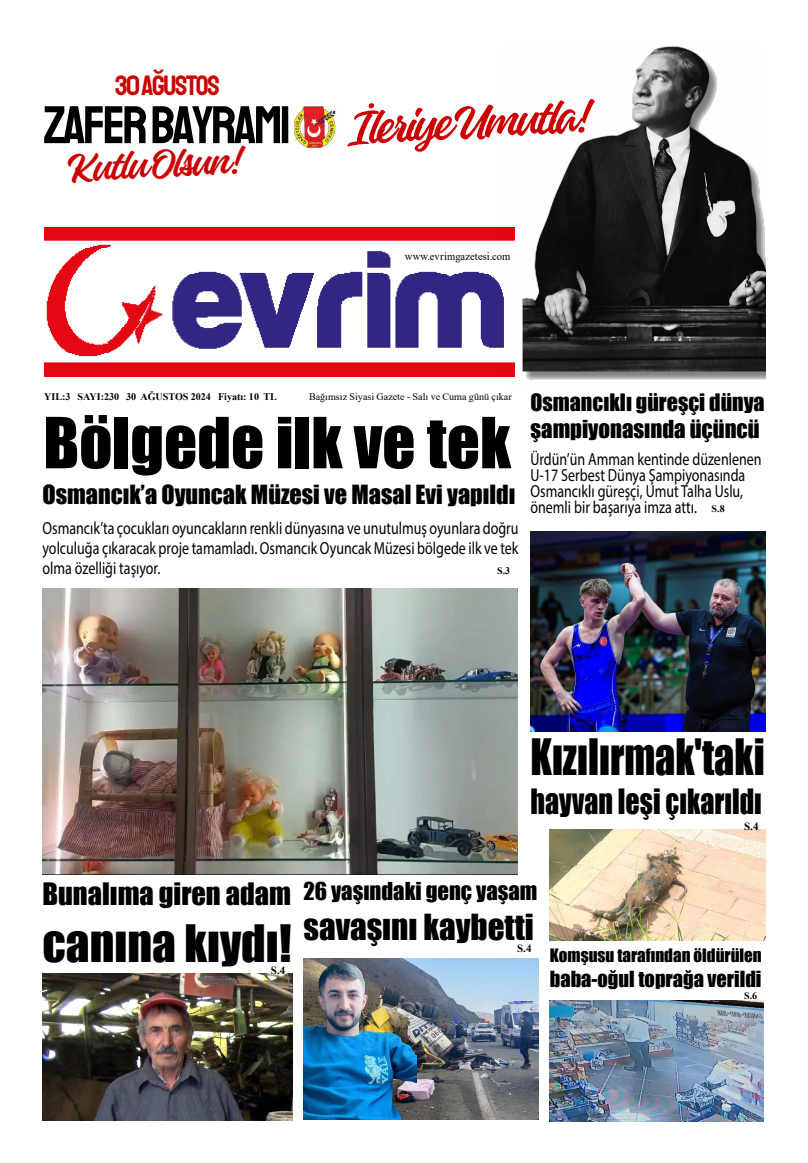
<style>
.page{position:relative;width:808px;height:1163px;background:#fff}
.page>*{position:absolute;margin:0;border:0;box-sizing:border-box;transform-origin:0 0}
.t1{font:65px "Impact";color:#000}
.t2{font:53px "Staatliches";letter-spacing:-.05em;color:#000}
.t3{font:50.2px "Gladiola";color:#c00}
.t4{font:47.3px "Impact";color:#000}
.t5{font:46px "Impact";color:#000;scale:.87 1}
.t6{font:42.2px "Gladiola";color:#c00}
.t7{font:33px "Impact";color:#000}
.t8{font:32px "Impact";color:#000;scale:.87 1}
.t9{font:28.4px "Impact";color:#000}
.t10{font:28.3px "Staatliches";letter-spacing:-.05em;color:#c00}
.t11{font:24.2px "Impact";color:#000}
.t12{font:22.8px "Impact";color:#000}
.t13{font:22.7px "Impact";color:#000}
.t14{font:22px "Impact";color:#000}
.t15{font:20.4px "Impact";color:#000}
.t16{font:17.5px/16px "Myriad Pro";color:#000;text-align:justify;scale:.8 1}
.t17{font:17px "Impact";color:#000}
.t18{font:11.1px "Times New Roman";letter-spacing:.005em;color:#000;scale:.95 1}
.t19{font:700 11px "Times New Roman";color:#000}
.t20{font:10.1px "Times New Roman";color:#000}
.t21{font:700 10.1px "Times New Roman";color:#000}
.t22{font:700 10px "Times New Roman";color:#000}
</style>
<div class="page">
<img style="left:44px;top:227px;width:455px;height:149px">
<img style="left:294px;top:106px;width:42px;height:42px">
<img style="left:43px;top:588px;width:474px;height:286px">
<img style="left:530px;top:531px;width:235px;height:200px">
<img style="left:499px;top:46px;width:266px;height:334px">
<img style="left:416px;top:958px;width:122px;height:161px">
<img style="left:303px;top:958px;width:113px;height:161px">
<img style="left:43px;top:973px;width:249px;height:147px">
<img style="left:550px;top:829px;width:215px;height:111px">
<img style="left:550px;top:1000px;width:213px;height:120px">
<h3 class="t10" style="left:115px;top:67px;width:106px">30AĞUSTOS</h3>
<h2 class="t2" style="left:44px;top:90px;width:249px">ZAFERBAYRAMI</h2>
<h3 class="t6" style="left:65px;top:136px;width:177px;rotate:-3deg">KutluOlsun!</h3>
<h3 class="t3" style="left:346px;top:90px;width:243px;rotate:-3deg">İleriyeUmutla!</h3>
<p class="t18" style="left:405px;top:248px;width:113px">www.evrimgazetesi.com</p>
<p class="t21" style="left:44px;top:389px;width:234px">YIL:3 SAYI:230 30 AĞUSTOS 2024 Fiyatı: 10 TL</p>
<p class="t20" style="left:309px;top:389px;width:204px">Bağımsız Siyasi Gazete - Salı ve Cuma günü çıkar</p>
<h1 class="t1" style="left:43px;top:392px;width:469px">Bölgede ilk ve tek</h1>
<h3 class="t11" style="left:43px;top:476px;width:474px">Osmancık’a Oyuncak Müzesi ve Masal Evi yapıldı</h3>
<p class="t16" style="left:43px;top:517px;width:596px;line-height:20px">Osmancık’ta çocukları oyuncakların renkli dünyasına ve unutulmuş oyunlara doğru yolculuğa çıkaracak proje tamamladı. Osmancık Oyuncak Müzesi bölgede ilk ve tek olma özelliği taşıyor.</p>
<p class="t22" style="left:497px;top:563px;width:15px">S.3</p>
<p class="t14" style="left:530px;top:385px;width:236px">Osmancıklı güreşçi dünya</p>
<h3 class="t12" style="left:530px;top:411px;width:231px">şampiyonasında üçüncü</h3>
<p class="t16" style="left:530px;top:451px;width:290px;text-align:left">Ürdün’ün Amman kentinde düzenlenen U-17 Serbest Dünya Şampiyonasında Osmancıklı güreşçi, Umut Talha Uslu, önemli bir başarıya imza attı.</p>
<p class="t22" style="left:711px;top:501px;width:15px">S.8</p>
<h3 class="t5" style="left:530px;top:721px;width:271px">Kızılırmak'taki</h3>
<h3 class="t8" style="left:530px;top:776px;width:267px">hayvan leşi çıkarıldı</h3>
<p class="t19" style="left:744px;top:818px;width:16px">S.4</p>
<h3 class="t9" style="left:43px;top:871px;width:250px">Bunalıma giren adam</h3>
<h3 class="t4" style="left:43px;top:906px;width:251px">canına kıydı!</h3>
<p class="t19" style="left:271px;top:961px;width:16px">S.4</p>
<p class="t13" style="left:303px;top:873px;width:235px">26 yaşındaki genç yaşam</p>
<h3 class="t7" style="left:303px;top:901px;width:232px">savaşını kaybetti</h3>
<p class="t19" style="left:517px;top:940px;width:16px">S.4</p>
<p class="t17" style="left:550px;top:942px;width:213px">Komşusu tarafından öldürülen</p>
<p class="t15" style="left:550px;top:962px;width:213px">baba-oğul toprağa verildi</p>
<p class="t22" style="left:744px;top:988px;width:15px">S.6</p>
</div>
